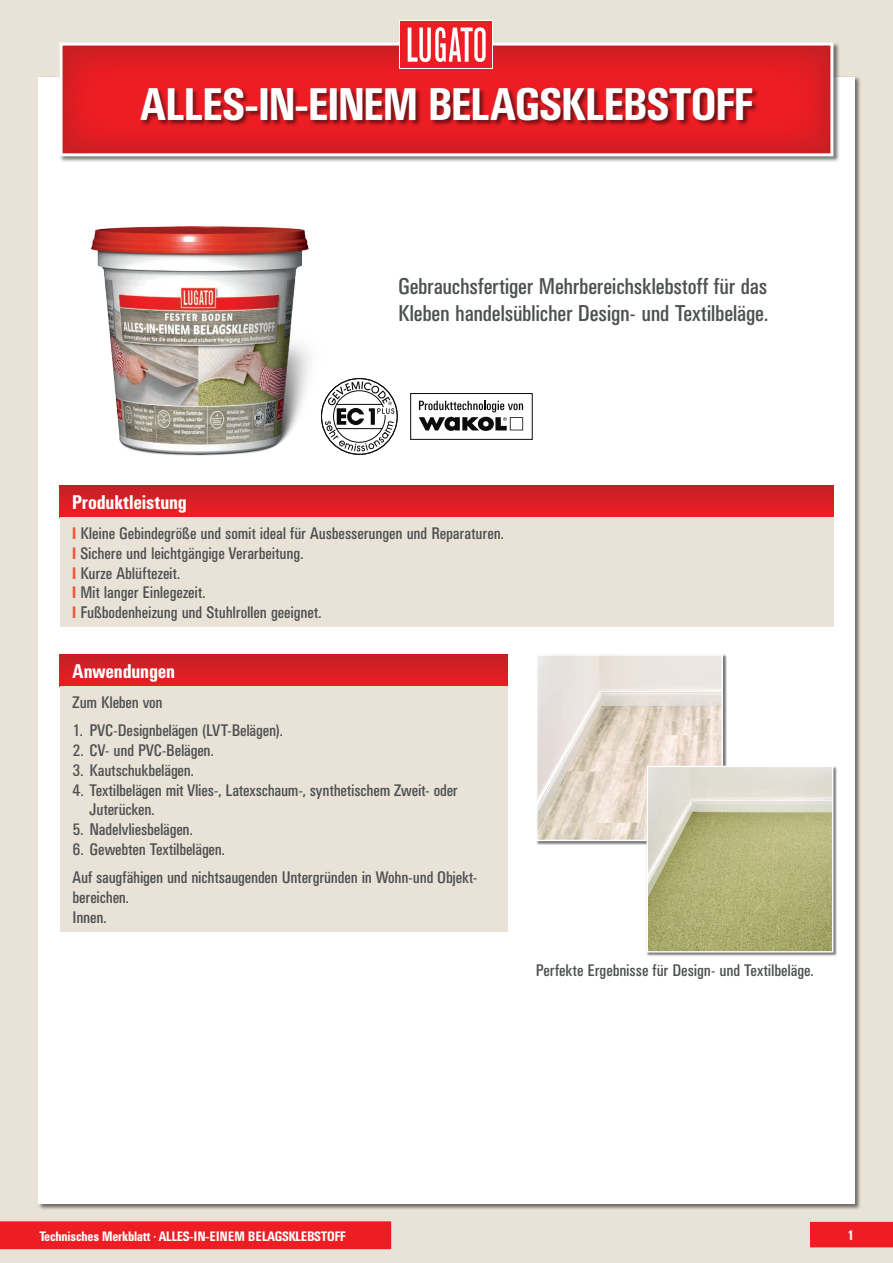
<style>
.page{position:relative;width:893px;height:1263px;background:#e9e3d7}
.page>*{position:absolute;margin:0;border:0;box-sizing:border-box;transform-origin:0 0}
.t1{font:500 condensed 45px "UN11";letter-spacing:.005em;color:#fff}
.t2{font:condensed 22.5px/27px "UN11";letter-spacing:-.005em;color:#4d5051}
.t3{font:500 condensed 19.5px "UN11";letter-spacing:.005em;color:#fff}
.t4{font:condensed 16.5px/19.8px "UN11";color:#4d5051}
.t5{font:500 condensed 13.5px "UN11";color:#fff}
.s1{font-weight:500;color:#f0573b}
</style>
<div class="page">
<div style="left:38px;top:77px;width:817px;height:1126px;background:#fff"></div>
<div style="left:810px;top:1222px;width:83px;height:25px;background:#ed1d23"></div>
<div style="left:0;top:1221px;width:391px;height:28px;background:#ed1d23"></div>
<div style="left:59px;top:42px;width:781px;height:121px;background:#090b0d;opacity:.55"></div>
<svg style="left:60px;top:43px;width:773px;height:113px;background:#e22d32"></svg>
<div style="left:140px;top:87px;width:619px;height:40px;background:#090b0d;opacity:.55"></div>
<svg style="left:400px;top:20px;width:93px;height:49px"></svg>
<div style="left:401px;top:21px;width:91px;height:47px;background:#ed1d23"></div>
<svg style="left:408px;top:27px;width:78px;height:35px"></svg>
<div style="left:60px;top:485px;width:773px;height:32px;background:linear-gradient(to bottom,#c12027,#f01d23)"></div>
<div style="left:60px;top:517px;width:773px;height:110px;background:#e9e3d7"></div>
<img style="left:92px;top:226px;width:218px;height:229px">
<svg style="left:321px;top:378px;width:77px;height:77px"></svg>
<div style="left:60px;top:654px;width:447px;height:32px;background:linear-gradient(to bottom,#c22027,#ed1d24)"></div>
<div style="left:60px;top:686px;width:447px;height:245px;background:#e9e3d7"></div>
<div style="left:536px;top:654px;width:191px;height:191px;background:#090b0d;opacity:.55"></div>
<img style="left:538px;top:656px;width:183px;height:183px">
<div style="left:536px;top:654px;width:187px;height:187px;border:1px solid #fff"></div>
<div style="left:647px;top:766px;width:190px;height:190px;background:#090b0d;opacity:.55"></div>
<img style="left:649px;top:768px;width:182px;height:182px">
<div style="left:647px;top:766px;width:186px;height:186px;border:1px solid #fff"></div>
<svg style="left:419px;top:401px;width:104px;height:30px"></svg>
<div style="left:410px;top:393px;width:123px;height:47px;border:1px solid #090b0d"></div>
<h1 class="t1" style="left:140px;top:79px;width:614px">ALLES-IN-EINEM BELAGSKLEBSTOFF</h1>
<h2 class="t2" style="left:398px;top:273px;width:371px">Gebrauchsfertiger Mehrbereichsklebstoff für das<br>Kleben handelsüblicher Design- und Textilbeläge.</h2>
<p class="t3" style="left:72px;top:491px;width:116px">Produktleistung</p>
<p class="t4" style="left:72px;top:523px;width:433px"><span class="s1">I</span> Kleine Gebindegröße und somit ideal für Ausbesserungen und Reparaturen.<br><span class="s1">I</span> Sichere und leichtgängige Verarbeitung.<br><span class="s1">I</span> Kurze Ablüftezeit.<br><span class="s1">I</span> Mit langer Einlegezeit.<br><span class="s1">I</span> Fußbodenheizung und Stuhlrollen geeignet.</p>
<p class="t3" style="left:73px;top:660px;width:104px">Anwendungen</p>
<p class="t4" style="left:73px;top:692px;width:92px">Zum Kleben von</p>
<p class="t4" style="left:73px;top:720px;width:211px">1. PVC-Designbelägen (LVT-Belägen).</p>
<p class="t4" style="left:73px;top:740px;width:143px">2. CV- und PVC-Belägen.</p>
<p class="t4" style="left:73px;top:760px;width:123px">3. Kautschukbelägen.</p>
<p class="t4" style="left:90px;top:780px;width:369px;text-indent:-17px">4. Textilbelägen mit Vlies-, Latexschaum-, synthetischem Zweit- oder<br>Juterücken.</p>
<p class="t4" style="left:73px;top:819px;width:122px">5. Nadelvliesbelägen.</p>
<p class="t4" style="left:73px;top:835px;width:406px;line-height:28.3px">6. Gewebten Textilbelägen.<br>Auf saugfähigen und nichtsaugenden Untergründen in Wohn-und Objekt-</p>
<p class="t4" style="left:73px;top:887px;width:58px">bereichen.<br>Innen.</p>
<p class="t4" style="left:536px;top:960px;width:279px">Perfekte Ergebnisse für Design- und Textilbeläge.</p>
<p class="t5" style="left:39px;top:1228px;width:308px">Technisches Merkblatt <sup>•</sup> ALLES-IN-EINEM BELAGSKLEBSTOFF</p>
<p class="t5" style="left:847px;top:1227px;width:8px">1</p>
</div>
